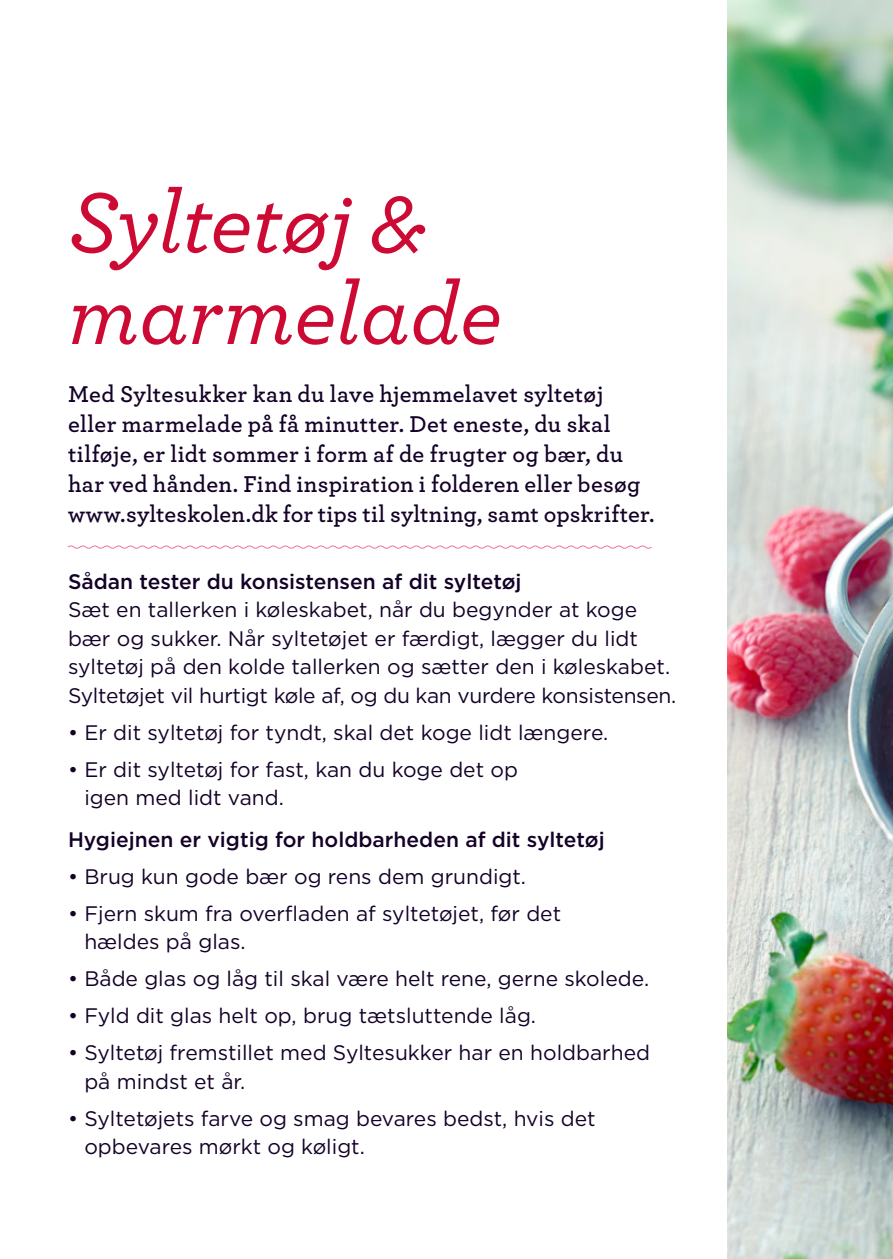
<style>
.page{position:relative;width:893px;height:1259px;background:#fff}
.page>*{position:absolute;margin:0;border:0;box-sizing:border-box;transform-origin:0 0}
.t1{font:italic 500 89.7px/91.5px "Archer";letter-spacing:-.005em;color:#cc0a34}
.t2{font:600 24px/30px "Archer";letter-spacing:.01em;color:#130127}
.t3{font:21px/28.5px "Gotham";color:#130127}
.t4{font:500 21px "Gotham";color:#130127}
</style>
<div class="page">
<img style="left:727px;top:0;width:166px;height:1259px">
<svg style="left:67px;top:545px;width:585px;height:4px"></svg>
<h1 class="t1" style="left:68px;top:171px;width:436px">Syltetøj &amp; marmelade</h1>
<p class="t2" style="left:68px;top:377px;width:588px">Med Syltesukker kan du lave hjemmelavet syltetøj eller marmelade på få minutter. Det eneste, du skal tilføje, er lidt sommer i form af de frugter og bær, du har ved hånden. Find inspiration i folderen eller besøg www.sylteskolen.dk for tips til syltning, samt opskrifter.</p>
<p class="t4" style="left:68px;top:567px;width:455px">Sådan tester du konsistensen af dit syltetøj</p>
<p class="t3" style="left:68px;top:595px;width:610px">Sæt en tallerken i køleskabet, når du begynder at koge bær og sukker. Når syltetøjet er færdigt, lægger du lidt syltetøj på den kolde tallerken og sætter den i køleskabet.<br>Syltetøjet vil hurtigt køle af, og du kan vurdere konsistensen.</p>
<p class="t3" style="left:68px;top:717px;width:542px">• Er dit syltetøj for tyndt, skal det koge lidt længere.</p>
<p class="t3" style="left:84px;top:754px;width:435px;text-indent:-16px">• Er dit syltetøj for fast, kan du koge det op igen med lidt vand.</p>
<p class="t4" style="left:68px;top:825px;width:538px">Hygiejnen er vigtig for holdbarheden af dit syltetøj</p>
<p class="t3" style="left:68px;top:861px;width:460px">• Brug kun gode bær og rens dem grundigt.</p>
<p class="t3" style="left:84px;top:898px;width:478px;text-indent:-16px">• Fjern skum fra overfladen af syltetøjet, før det hældes på glas.</p>
<p class="t3" style="left:68px;top:964px;width:583px">• Både glas og låg til skal være helt rene, gerne skolede.</p>
<p class="t3" style="left:68px;top:1001px;width:470px">• Fyld dit glas helt op, brug tætsluttende låg.</p>
<p class="t3" style="left:84px;top:1038px;width:567px;text-indent:-16px">• Syltetøj fremstillet med Syltesukker har en holdbarhed på mindst et år.</p>
<p class="t3" style="left:84px;top:1103px;width:513px;text-indent:-16px">• Syltetøjets farve og smag bevares bedst, hvis det opbevares mørkt og køligt.</p>
</div>
